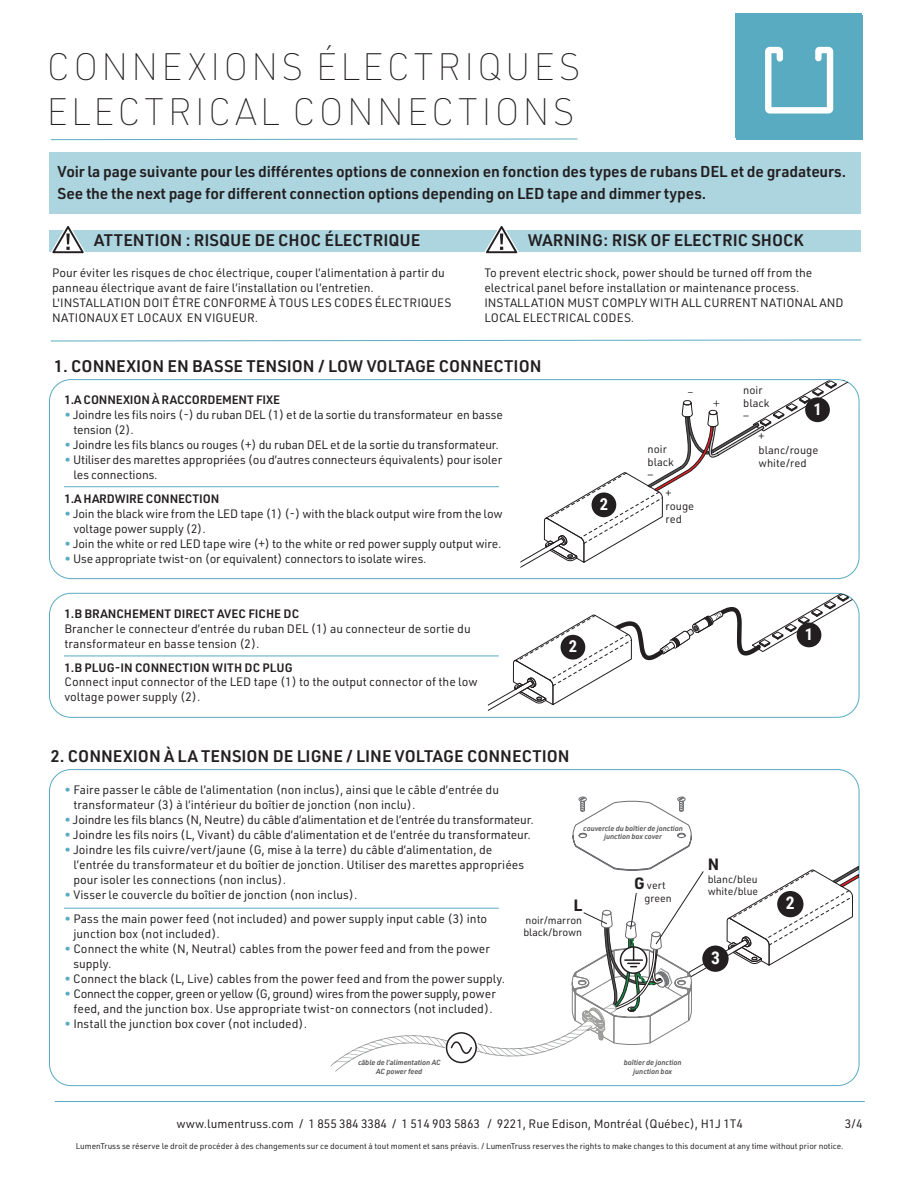
<style>
.page{position:relative;width:918px;height:1188px;background:#fff}
.page>*{position:absolute;margin:0;border:0;box-sizing:border-box;transform-origin:0 0}
.t1{font:100 37.5px/45px "URWDIN";letter-spacing:.07em;color:#231f20}
.t2{font:700 17.55px "Roboto Condensed";color:#fff}
.t3{font:600 16.5px "URWDIN";color:#231f20}
.t4{font:700 16.5px "Roboto Condensed";color:#fff}
.t5{font:700 16.05px "URWDIN";color:#231f20}
.t6{font:600 15.45px/22.5px "URWDIN";letter-spacing:-.01em;color:#231f20}
.t7{font:300 12.3px "URWDIN";color:#231f20}
.t8{font:12px/15px "URWDIN";color:#231f20}
.t9{font:600 12px "URWDIN";color:#231f20}
.t10{font:10.95px/13.2px "URWDIN";color:#231f20}
.t11{font:10.5px/12.6px "URWDIN";letter-spacing:-.005em;color:#231f20}
.t12{font:8.25px "URWDIN";color:#231f20}
.t13{font:italic 600 7.35px/8.7px "URWDIN";letter-spacing:-.01em;color:#57585a;text-align:center}
.s1{color:#59abc2}
.s2{font-weight:700;font-size:16.05px}
</style>
<div class="page">
<hr style="left:55px;top:1101px;width:810px;height:1px;background:#59abc2">
<div style="left:49px;top:152px;width:812px;height:62px;background:#acd5e0"></div>
<hr style="left:64px;top:486px;width:435px;height:1px;background:#59abc2">
<svg style="left:50px;top:139px;width:528px;height:1px"></svg>
<svg style="left:50px;top:340px;width:812px;height:1px"></svg>
<svg style="left:520px;top:380px;width:339px;height:191px"></svg>
<div style="left:805px;top:397px;width:25px;height:25px;background:#231f20;border-radius:50%"></div>
<div style="left:592px;top:492px;width:24px;height:25px;background:#231f20;border-radius:50%"></div>
<hr style="left:64px;top:908px;width:435px;height:1px;background:#59abc2">
<hr style="left:64px;top:656px;width:435px;height:1px;background:#59abc2">
<div style="left:49px;top:593px;width:810px;height:125px;border:1px solid #59abc2;border-radius:22px"></div>
<svg style="left:488px;top:593px;width:371px;height:124px"></svg>
<div style="left:736px;top:14px;width:126px;height:124px;background:#59abc2"></div>
<svg style="left:765px;top:47px;width:69px;height:67px"></svg>
<svg style="left:330px;top:796px;width:529px;height:291px"></svg>
<div style="left:49px;top:230px;width:812px;height:21px;background:#acd5e0"></div>
<svg style="left:50px;top:226px;width:36px;height:28px"></svg>
<svg style="left:484px;top:226px;width:35px;height:28px"></svg>
<h1 class="t1" style="left:47px;top:43px;width:535px">CONNEXIONS ÉLECTRIQUES<br>ELECTRICAL CONNECTIONS</h1>
<p class="t6" style="left:58px;top:159px;width:790px">Voir la page suivante pour les différentes options de connexion en fonction des types de rubans DEL et de gradateurs.<br>See the the next page for different connection options depending on LED tape and dimmer types.</p>
<h3 class="t3" style="left:94px;top:229px;width:328px">ATTENTION : RISQUE DE CHOC ÉLECTRIQUE</h3>
<p class="t8" style="left:52px;top:264px;width:401px">Pour éviter les risques de choc électrique, couper l’alimentation à partir du panneau électrique avant de faire l’installation ou l’entretien.<br>L'INSTALLATION DOIT ÊTRE CONFORME À TOUS LES CODES ÉLECTRIQUES NATIONAUX ET LOCAUX EN VIGUEUR.</p>
<h3 class="t3" style="left:528px;top:229px;width:277px">WARNING: RISK OF ELECTRIC SHOCK</h3>
<p class="t8" style="left:484px;top:264px;width:361px">To prevent electric shock, power should be turned off from the electrical panel before installation or maintenance process.<br>INSTALLATION MUST COMPLY WITH ALL CURRENT NATIONAL AND LOCAL ELECTRICAL CODES.</p>
<h3 class="t3" style="left:54px;top:355px;width:489px">1. CONNEXION EN BASSE TENSION / LOW VOLTAGE CONNECTION</h3>
<p class="t9" style="left:64px;top:392px;width:217px">1.A CONNEXION À RACCORDEMENT FIXE</p>
<p class="t8" style="left:73px;top:407px;width:431px;text-indent:-9px"><span class="s1">•</span> Joindre les fils noirs (-) du ruban DEL (1) et de la sortie du transformateur en basse tension (2).</p>
<p class="t8" style="left:64px;top:437px;width:436px"><span class="s1">•</span> Joindre les fils blancs ou rouges (+) du ruban DEL et de la sortie du transformateur.</p>
<p class="t8" style="left:73px;top:452px;width:430px;text-indent:-9px"><span class="s1">•</span> Utiliser des marettes appropriées (ou d’autres connecteurs équivalents) pour isoler les connections.</p>
<p class="t9" style="left:64px;top:491px;width:156px">1.A HARDWIRE CONNECTION</p>
<p class="t8" style="left:73px;top:506px;width:431px;text-indent:-9px"><span class="s1">•</span> Join the black wire from the LED tape (1) (-) with the black output wire from the low voltage power supply (2).</p>
<p class="t8" style="left:64px;top:536px;width:439px"><span class="s1">•</span> Join the white or red LED tape wire (+) to the white or red power supply output wire.</p>
<p class="t8" style="left:64px;top:551px;width:364px"><span class="s1">•</span> Use appropriate twist-on (or equivalent) connectors to isolate wires.</p>
<p class="t9" style="left:64px;top:605px;width:236px">1.B BRANCHEMENT DIRECT AVEC FICHE DC</p>
<p class="t8" style="left:64px;top:621px;width:408px">Brancher le connecteur d’entrée du ruban DEL (1) au connecteur de sortie du transformateur en basse tension (2).</p>
<p class="t9" style="left:64px;top:659px;width:230px">1.B PLUG-IN CONNECTION WITH DC PLUG</p>
<p class="t8" style="left:64px;top:674px;width:415px;line-height:14.4px">Connect input connector of the LED tape (1) to the output connector of the low voltage power supply (2).</p>
<h3 class="t4" style="left:600px;top:492px;width:10px">2</h3>
<h3 class="t4" style="left:569px;top:635px;width:10px">2</h3>
<p class="t7" style="left:687px;top:385px;width:8px">–</p>
<p class="t10" style="left:648px;top:442px;width:28px">noir black −</p>
<p class="t10" style="left:666px;top:486px;width:30px">+ rouge red</p>
<p class="t7" style="left:713px;top:395px;width:8px">+</p>
<p class="t10" style="left:743px;top:383px;width:28px">noir black −</p>
<h3 class="t4" style="left:813px;top:397px;width:10px">1</h3>
<p class="t10" style="left:759px;top:430px;width:61px">+ blanc/rouge white/red</p>
<h3 class="t4" style="left:805px;top:622px;width:10px">1</h3>
<h3 class="t3" style="left:51px;top:745px;width:520px">2. CONNEXION À LA TENSION DE LIGNE / LINE VOLTAGE CONNECTION</h3>
<p class="t8" style="left:73px;top:782px;width:427px;text-indent:-9px"><span class="s1">•</span> Faire passer le câble de l’alimentation (non inclus), ainsi que le câble d’entrée du transformateur (3) à l’intérieur du boîtier de jonction (non inclu).</p>
<p class="t8" style="left:64px;top:812px;width:471px"><span class="s1">•</span> Joindre les fils blancs (N, Neutre) du câble d’alimentation et de l’entrée du transformateur.</p>
<p class="t8" style="left:64px;top:827px;width:468px"><span class="s1">•</span> Joindre les fils noirs (L, Vivant) du câble d’alimentation et de l’entrée du transformateur.</p>
<p class="t8" style="left:73px;top:842px;width:452px;text-indent:-9px"><span class="s1">•</span> Joindre les fils cuivre/vert/jaune (G, mise à la terre) du câble d’alimentation, de l’entrée du transformateur et du boîtier de jonction. Utiliser des marettes appropriées pour isoler les connections (non inclus).</p>
<p class="t8" style="left:64px;top:887px;width:295px"><span class="s1">•</span> Visser le couvercle du boîtier de jonction (non inclus).</p>
<p class="t8" style="left:73px;top:911px;width:415px;text-indent:-9px"><span class="s1">•</span> Pass the main power feed (not included) and power supply input cable (3) into junction box (not included).</p>
<p class="t8" style="left:73px;top:941px;width:418px;text-indent:-9px"><span class="s1">•</span> Connect the white (N, Neutral) cables from the power feed and from the power supply.</p>
<p class="t8" style="left:64px;top:971px;width:442px"><span class="s1">•</span> Connect the black (L, Live) cables from the power feed and from the power supply.</p>
<p class="t8" style="left:64px;top:986px;width:433px;text-align:center"><span class="s1">•</span> Connect the copper, green or yellow (G, ground) wires from the power supply, power feed, and the junction box. Use appropriate twist-on connectors (not included).</p>
<p class="t8" style="left:64px;top:1016px;width:244px"><span class="s1">•</span> Install the junction box cover (not included).</p>
<p class="t13" style="left:583px;top:823px;width:101px">couvercle du boîtier de jonction junction box cover</p>
<p class="t11" style="left:645px;top:879px;width:29px;text-indent:-10px"><span class="s2">G</span> vert green</p>
<h3 class="t5" style="left:573px;top:894px;width:10px">L</h3>
<p class="t11" style="left:523px;top:913px;width:60px">noir/marron black/brown</p>
<p class="t13" style="left:358px;top:1058px;width:84px">câble de l’alimentation AC<br>AC power feed</p>
<p class="t13" style="left:624px;top:1058px;width:59px">boîtier de jonction junction box</p>
<h3 class="t5" style="left:708px;top:853px;width:13px">N</h3>
<p class="t11" style="left:708px;top:872px;width:52px">blanc/bleu white/blue</p>
<h2 class="t2" style="left:711px;top:945px;width:10px">3</h2>
<h2 class="t2" style="left:786px;top:891px;width:10px">2</h2>
<p class="t8" style="left:177px;top:1115px;width:568px">www.lumentruss.com / 1 855 384 3384 / 1 514 903 5863 / 9221, Rue Edison, Montréal (Québec), H1J 1T4</p>
<p class="t8" style="left:845px;top:1115px;width:19px">3/4</p>
<p class="t12" style="left:76px;top:1141px;width:769px">LumenTruss se réserve le droit de procéder à des changements sur ce document à tout moment et sans préavis. / LumenTruss reserves the rights to make changes to this document at any time without prior notice.</p>
</div>
